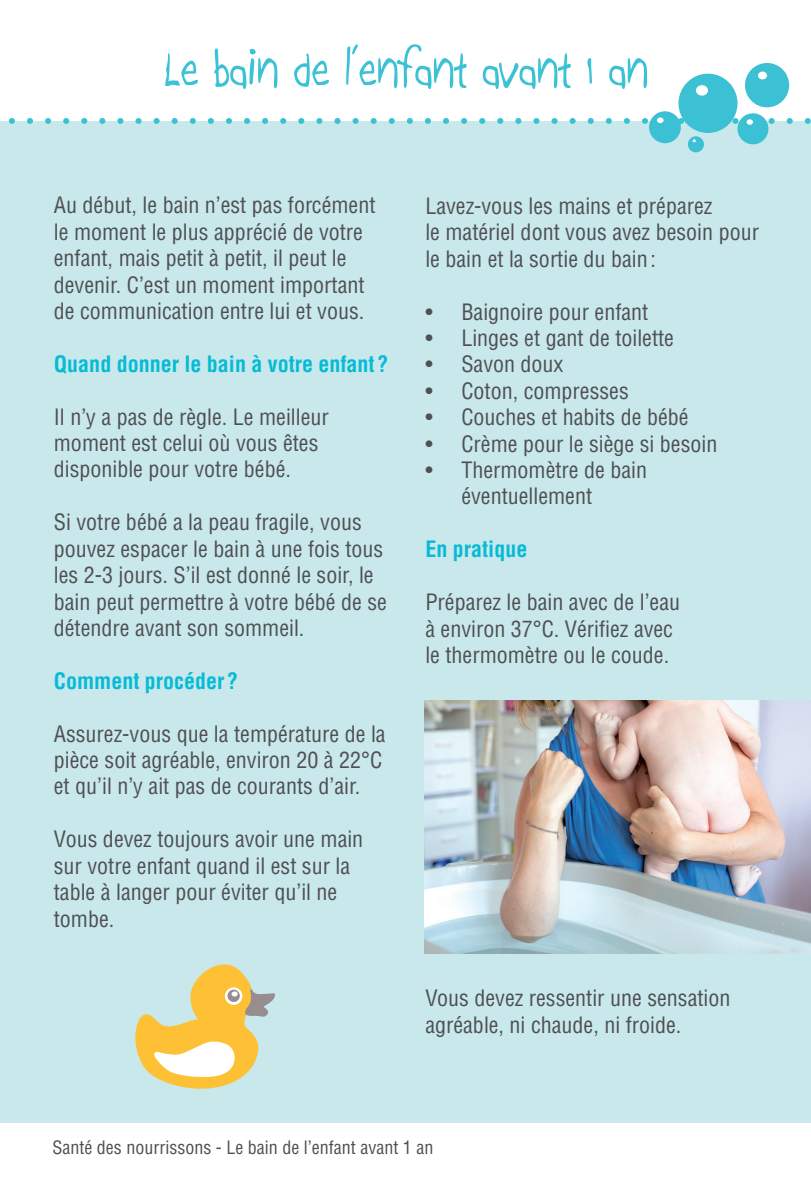
<style>
.page{position:relative;width:811px;height:1180px;background:#fff}
.page>*{position:absolute;margin:0;border:0;box-sizing:border-box;transform-origin:0 0}
.t1{font:54px "Boopee";color:#3bc2d5}
.t2{font:condensed 22px/26.4px "Helvetica";color:#505052}
.t3{font:700 condensed 22px "Helvetica";color:#07bbd5}
.t4{font:condensed 18px "Helvetica";color:#505052}
</style>
<div class="page">
<div style="left:0;top:10px;width:811px;height:1113px;background:#c8e8ec"></div>
<div style="left:0;top:0;width:811px;height:121px;background:#fff"></div>
<img style="left:424px;top:700px;width:387px;height:253px">
<svg style="left:135px;top:964px;width:140px;height:125px"></svg>
<div style="left:678px;top:74px;width:59px;height:59px;background:#3cc0d4;border-radius:50%"></div>
<div style="left:696px;top:85px;width:12px;height:11px;background:#fff;border-radius:50%"></div>
<div style="left:649px;top:111px;width:32px;height:32px;background:#3cc0d4;border-radius:50%"></div>
<svg style="left:12px;top:117px;width:799px;height:7px"></svg>
<div style="left:745px;top:63px;width:44px;height:44px;background:#3cc0d4;border-radius:50%"></div>
<div style="left:758px;top:72px;width:9px;height:7px;background:#fff;border-radius:50%"></div>
<div style="left:737px;top:113px;width:31px;height:31px;background:#3cc0d4;border-radius:50%"></div>
<div style="left:746px;top:119px;width:7px;height:6px;background:#fff;border-radius:50%"></div>
<div style="left:688px;top:136px;width:16px;height:16px;background:#3cc0d4;border-radius:50%"></div>
<h1 class="t1" style="left:164px;top:39px;width:486px">Le bain de l’enfant avant 1 an</h1>
<p class="t2" style="left:54px;top:192px;width:323px">Au début, le bain n’est pas forcément le moment le plus apprécié de votre enfant, mais petit à petit, il peut le devenir. C’est un moment important de communication entre lui et vous.</p>
<p class="t3" style="left:54px;top:350px;width:336px">Quand donner le bain à votre enfant?</p>
<p class="t2" style="left:54px;top:403px;width:276px">Il n’y a pas de règle. Le meilleur moment est celui où vous êtes disponible pour votre bébé.</p>
<p class="t2" style="left:54px;top:509px;width:334px">Si votre bébé a la peau fragile, vous pouvez espacer le bain à une fois tous les 2-3 jours. S’il est donné le soir, le bain peut permettre à votre bébé de se détendre avant son sommeil.</p>
<p class="t3" style="left:54px;top:667px;width:186px">Comment procéder?</p>
<p class="t2" style="left:54px;top:720px;width:333px">Assurez-vous que la température de la pièce soit agréable, environ 20 à 22°C et qu’il n’y ait pas de courants d’air.</p>
<p class="t2" style="left:54px;top:825px;width:311px">Vous devez toujours avoir une main sur votre enfant quand il est sur la table à langer pour éviter qu’il ne tombe.</p>
<p class="t2" style="left:425px;top:192px;width:335px">Lavez-vous les mains et préparez<br>le matériel dont vous avez besoin pour le bain et la sortie du bain :</p>
<p class="t2" style="left:425px;top:298px;width:224px">• Baignoire pour enfant</p>
<p class="t2" style="left:425px;top:324px;width:250px">• Linges et gant de toilette</p>
<p class="t2" style="left:425px;top:351px;width:140px">• Savon doux</p>
<p class="t2" style="left:425px;top:377px;width:205px">• Coton, compresses</p>
<p class="t2" style="left:425px;top:404px;width:265px">• Couches et habits de bébé</p>
<p class="t2" style="left:425px;top:430px;width:293px">• Crème pour le siège si besoin</p>
<p class="t2" style="left:461px;top:456px;width:187px;text-indent:-36px">• Thermomètre de bain éventuellement</p>
<p class="t3" style="left:425px;top:535px;width:104px">En pratique</p>
<p class="t2" style="left:425px;top:588px;width:256px">Préparez le bain avec de l’eau à environ 37°C. Vérifiez avec le thermomètre ou le coude.</p>
<p class="t2" style="left:425px;top:984px;width:307px">Vous devez ressentir une sensation agréable, ni chaude, ni froide.</p>
<p class="t4" style="left:52px;top:1136px;width:382px">Santé des nourrissons - Le bain de l’enfant avant 1 an</p>
</div>
